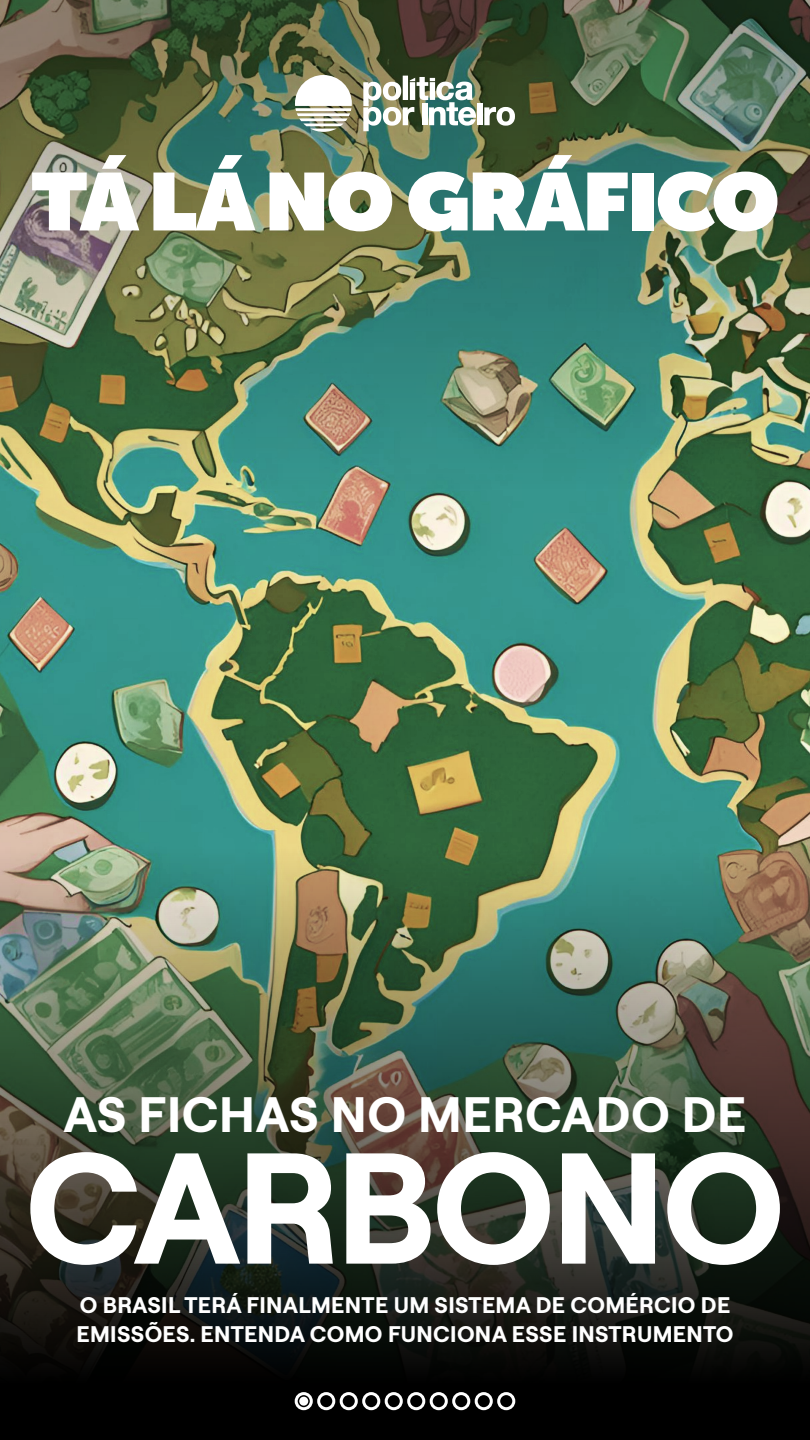
<style>
.page{position:relative;width:810px;height:1440px;background:#fff}
.page>*{position:absolute;margin:0;border:0;box-sizing:border-box;transform-origin:0 0}
.t1{font:700 157.5px "Roobert";letter-spacing:-.025em;color:#fff}
.t2{font:900 81px "Museo Sans Display";letter-spacing:-.01em;color:#fff}
.t3{font:700 49.5px "Roobert";letter-spacing:.015em;color:#fff}
.t4{font:700 22.5px/30px "Roobert";letter-spacing:.015em;color:#fff}
</style>
<div class="page">
<img style="left:0;top:652px;width:810px;height:788px">
<img style="left:0;top:0;width:810px;height:652px">
<svg style="left:295px;top:75px;width:57px;height:57px"></svg>
<div style="left:403px;top:76px;width:5px;height:24px;background:#fff"></div>
<svg style="left:363px;top:77px;width:152px;height:54px"></svg>
<div style="left:295px;top:1392px;width:18px;height:18px;border:3px solid #fff;border-radius:50%"></div>
<div style="left:317px;top:1392px;width:18px;height:18px;border:3px solid #fff;border-radius:50%"></div>
<div style="left:340px;top:1392px;width:18px;height:18px;border:3px solid #fff;border-radius:50%"></div>
<div style="left:362px;top:1392px;width:18px;height:18px;border:3px solid #fff;border-radius:50%"></div>
<div style="left:385px;top:1392px;width:18px;height:18px;border:3px solid #fff;border-radius:50%"></div>
<div style="left:407px;top:1392px;width:18px;height:18px;border:3px solid #fff;border-radius:50%"></div>
<div style="left:299px;top:1397px;width:9px;height:9px;background:#fff;border-radius:50%"></div>
<div style="left:430px;top:1392px;width:18px;height:18px;border:3px solid #fff;border-radius:50%"></div>
<div style="left:452px;top:1392px;width:18px;height:18px;border:3px solid #fff;border-radius:50%"></div>
<div style="left:475px;top:1392px;width:18px;height:18px;border:3px solid #fff;border-radius:50%"></div>
<div style="left:497px;top:1392px;width:18px;height:18px;border:3px solid #fff;border-radius:50%"></div>
<h2 class="t2" style="left:31px;top:154px;width:749px">TÁ LÁ NO GRÁFICO</h2>
<h3 class="t3" style="left:64px;top:1079px;width:684px">AS FICHAS NO MERCADO DE</h3>
<h1 class="t1" style="left:25px;top:1093px;width:762px">CARBONO</h1>
<p class="t4" style="left:77px;top:1288px;width:659px">O BRASIL TERÁ FINALMENTE UM SISTEMA DE COMÉRCIO DE<br>EMISSÕES. ENTENDA COMO FUNCIONA ESSE INSTRUMENTO</p>
</div>
